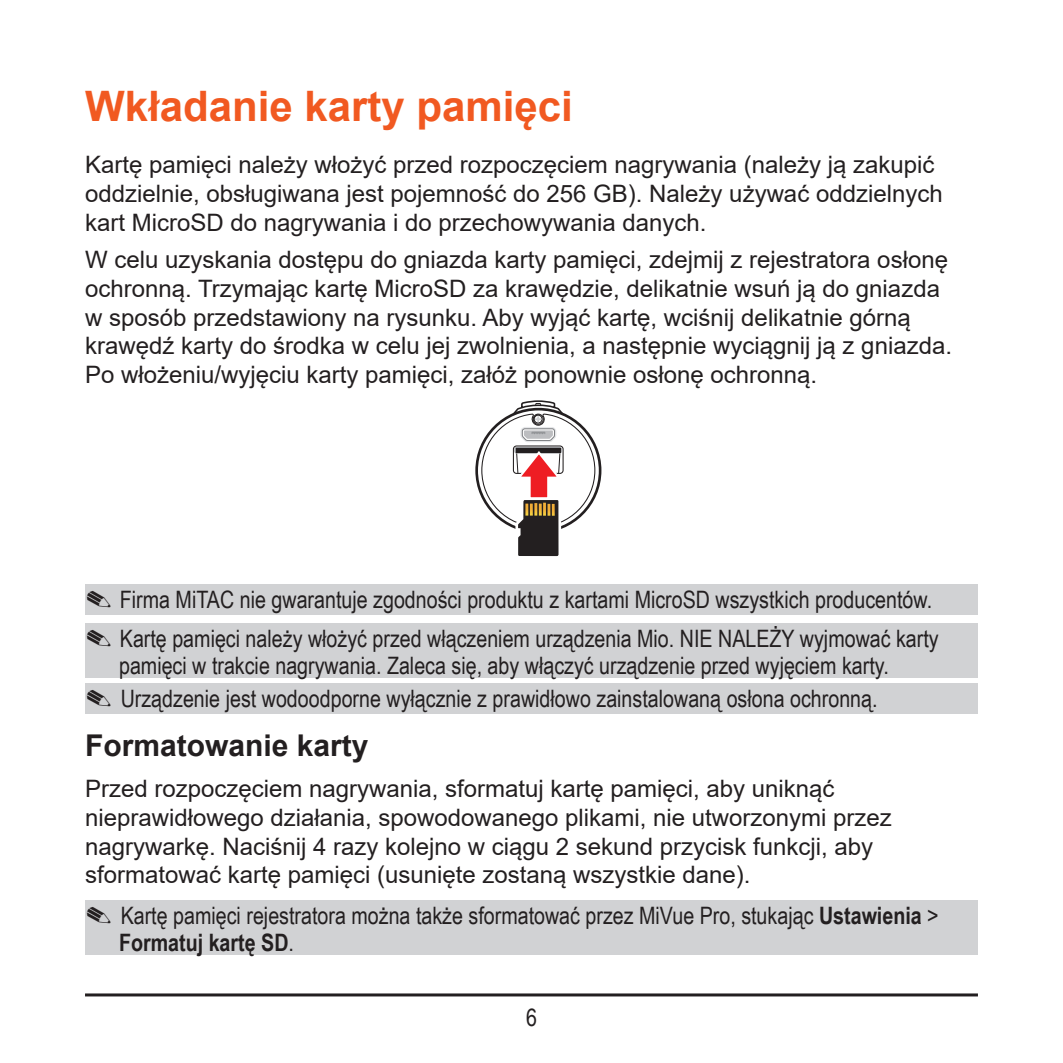
<style>
.page{position:relative;width:1063px;height:1063px;background:#fff}
.page>*{position:absolute;margin:0;border:0;box-sizing:border-box;transform-origin:0 0}
.t1{font:700 42px "Arial";color:#f15921}
.t2{font:700 30px "Arial";color:#231f20}
.t3{font:24px/28.8px "Arial";color:#231f20}
.t4{font:24px/38.4px "Arial Narrow";color:#231f20}
.s1{font-family:"Arial Unicode MS";font-size:30px}
.s2{font-weight:700}
</style>
<div class="page">
<hr style="left:85px;top:993px;width:893px;height:3px;background:#231f20">
<div style="left:85px;top:585px;width:893px;height:30px;background:#d1d2d4"></div>
<div style="left:85px;top:623px;width:893px;height:54px;background:#d1d2d4"></div>
<div style="left:85px;top:683px;width:893px;height:30px;background:#d1d2d4"></div>
<div style="left:85px;top:900px;width:893px;height:54px;background:#d1d2d4"></div>
<svg style="left:481px;top:400px;width:115px;height:157px"></svg>
<h1 class="t1" style="left:85px;top:77px;width:489px">Wkładanie karty pamięci</h1>
<p class="t3" style="left:85px;top:150px;width:859px">Kartę pamięci należy włożyć przed rozpoczęciem nagrywania (należy ją zakupić oddzielnie, obsługiwana jest pojemność do 256 GB). Należy używać oddzielnych kart MicroSD do nagrywania i do przechowywania danych.</p>
<p class="t3" style="left:85px;top:245px;width:868px">W celu uzyskania dostępu do gniazda karty pamięci, zdejmij z rejestratora osłonę ochronną. Trzymając kartę MicroSD za krawędzie, delikatnie wsuń ją do gniazda w sposób przedstawiony na rysunku. Aby wyjąć kartę, wciśnij delikatnie górną krawędź karty do środka w celu jej zwolnienia, a następnie wyciągnij ją z gniazda.<br>Po włożeniu/wyjęciu karty pamięci, załóż ponownie osłonę ochronną.</p>
<p class="t4" style="left:85px;top:580px;width:855px"><span class="s1">✎</span> Firma MiTAC nie gwarantuje zgodności produktu z kartami MicroSD wszystkich producentów. <span class="s1">✎</span> Kartę pamięci należy włożyć przed włączeniem urządzenia Mio. NIE NALEŻY wyjmować karty</p>
<p class="t4" style="left:85px;top:648px;width:805px;line-height:33px;text-indent:34px">pamięci w trakcie nagrywania. Zaleca się, aby włączyć urządzenie przed wyjęciem karty. <span class="s1">✎</span> Urządzenie jest wodoodporne wyłącznie z prawidłowo zainstalowaną osłona ochronną.</p>
<p class="t2" style="left:85px;top:724px;width:285px">Formatowanie karty</p>
<p class="t3" style="left:85px;top:774px;width:808px">Przed rozpoczęciem nagrywania, sformatuj kartę pamięci, aby uniknąć nieprawidłowego działania, spowodowanego plikami, nie utworzonymi przez nagrywarkę. Naciśnij 4 razy kolejno w ciągu 2 sekund przycisk funkcji, aby sformatować kartę pamięci (usunięte zostaną wszystkie dane).</p>
<p class="t4" style="left:119px;top:901px;width:821px;line-height:27px;text-indent:-34px"><span class="s1">✎</span> Kartę pamięci rejestratora można także sformatować przez MiVue Pro, stukając <span class="s2">Ustawienia</span> &gt;<br><span class="s2">Formatuj kartę SD</span>.</p>
<p class="t4" style="left:526px;top:997px;width:12px">6</p>
</div>
